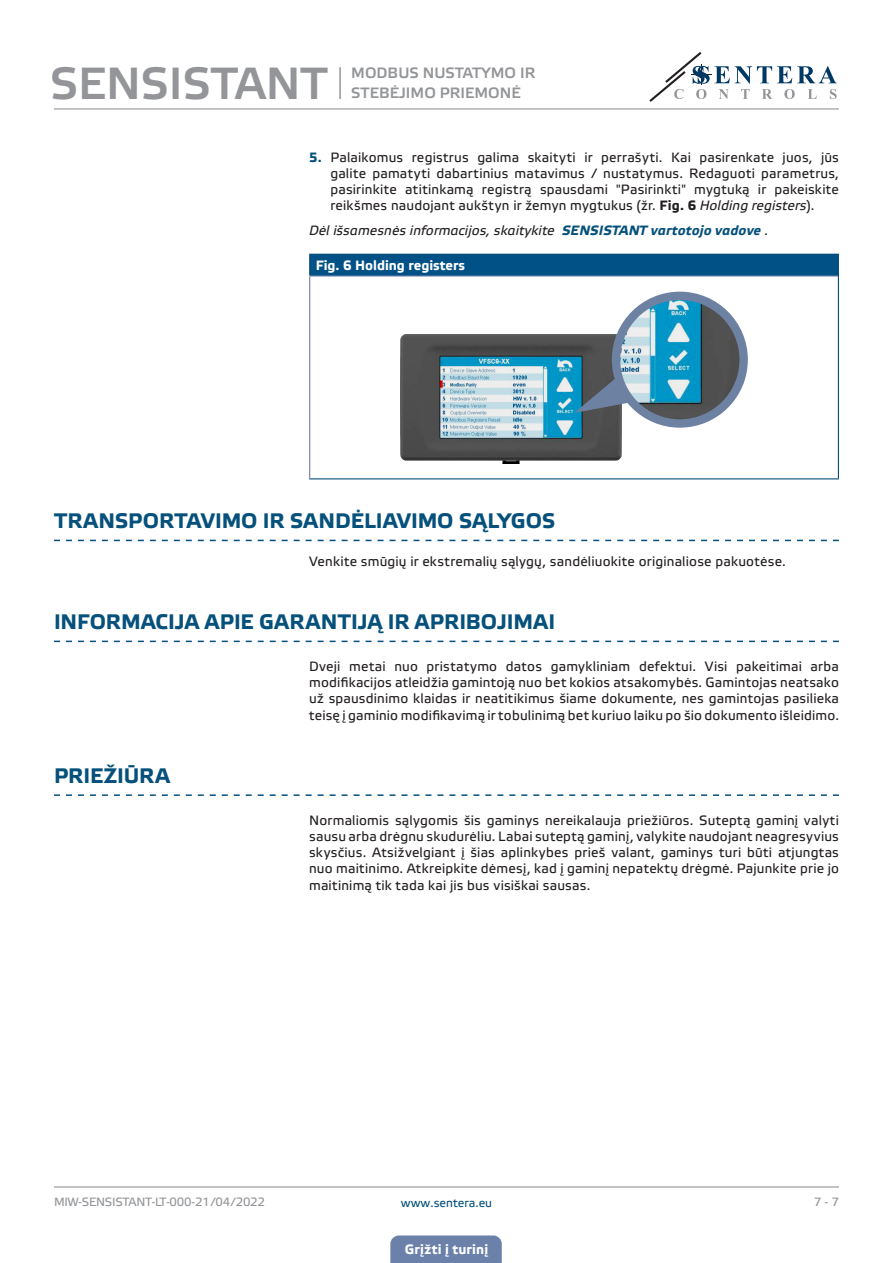
<style>
.page{position:relative;width:893px;height:1263px;background:#fff}
.page>*{position:absolute;margin:0;border:0;box-sizing:border-box;transform-origin:0 0}
.t1{font:45px "Etelka Medium Pro";color:#939598}
.t2{font:700 21px "Etelka Text Pro";color:#06517c}
.t3{font:15px "Etelka Medium Pro";color:#939598}
.body{font:13.5px/16.2px "Etelka Text Pro";letter-spacing:.015em;color:#231f20;text-align:justify}
.body-2{font:italic 13.5px "Etelka Text Pro";letter-spacing:.005em;color:#231f20}
.head-table{font:700 13.5px "Etelka Text Pro";color:#fff}
.head-table-2{font:700 13.5px "Etelka Text Pro";letter-spacing:.02em;color:#fff}
.t4{font:12px "Etelka Text Pro";letter-spacing:-.025em;color:#939598}
.t5{font:12px "Etelka Text Pro";color:#06517c}
.s1{font-weight:700;color:#06517c}
.s2{font-weight:700}
.s3{font-style:italic}
</style>
<div class="page">
<hr style="left:54px;top:108px;width:785px;height:1px;background:#939598">
<hr style="left:54px;top:1186px;width:785px;height:1px;background:#939598">
<svg style="left:649px;top:52px;width:188px;height:50px"></svg>
<div style="left:390px;top:1235px;width:112px;height:28px;background:#6c81aa"></div>
<div style="left:310px;top:254px;width:528px;height:22px;background:#015186"></div>
<hr style="left:309px;top:254px;width:530px;height:1px;background:#06517c">
<svg style="left:309px;top:255px;width:1px;height:20px"></svg>
<svg style="left:838px;top:255px;width:1px;height:21px"></svg>
<hr style="left:838px;top:276px;width:1px;height:202px;background:#06517c">
<hr style="left:309px;top:478px;width:530px;height:1px;background:#06517c">
<hr style="left:309px;top:277px;width:1px;height:201px;background:#6d81a2">
<hr style="left:309px;top:275px;width:529px;height:2px;background:#6c81aa">
<img style="left:400px;top:334px;width:221px;height:129px">
<img style="left:616px;top:296px;width:128px;height:127px;border-radius:64px">
<div style="left:612px;top:292px;width:136px;height:136px;border:8px solid #6d81a2;border-radius:50%"></div>
<svg style="left:574px;top:377px;width:56px;height:36px;background:#5b788d"></svg>
<svg style="left:54px;top:540px;width:785px;height:1px"></svg>
<svg style="left:54px;top:641px;width:785px;height:1px"></svg>
<svg style="left:54px;top:794px;width:785px;height:2px"></svg>
<hr style="left:339px;top:67px;width:2px;height:32px;background:#939598">
<h1 class="t1" style="left:50px;top:59px;width:279px">SENSISTANT</h1>
<p class="t3" style="left:351px;top:65px;width:185px">MODBUS NUSTATYMO IR</p>
<p class="t3" style="left:351px;top:84px;width:171px">STEBĖJIMO PRIEMONĖ</p>
<p class="body" style="left:330px;top:150px;width:510px;text-indent:-21px"><span class="s1">5.</span> Palaikomus registrus galima skaityti ir perrašyti. Kai pasirenkate juos, jūs galite pamatyti dabartinius matavimus / nustatymus. Redaguoti parametrus, pasirinkite atitinkamą registrą spausdami "Pasirinkti" mygtuką ir pakeiskite reikšmes naudojant aukštyn ir žemyn mygtukus (žr. <span class="s2">Fig. 6</span> <span class="s3">Holding registers</span>).</p>
<p class="body-2" style="left:309px;top:223px;width:461px">Dėl išsamesnės informacijos, skaitykite <span class="s1">SENSISTANT vartotojo vadove</span> .</p>
<p class="head-table" style="left:316px;top:257px;width:151px">Fig. 6 Holding registers</p>
<p class="t2" style="left:54px;top:508px;width:503px">TRANSPORTAVIMO IR SANDĖLIAVIMO SĄLYGOS</p>
<p class="body" style="left:309px;top:554px;width:478px">Venkite smūgių ir ekstremalių sąlygų, sandėliuokite originaliose pakuotėse.</p>
<p class="t2" style="left:54px;top:609px;width:503px">INFORMACIJA APIE GARANTIJĄ IR APRIBOJIMAI</p>
<p class="body" style="left:309px;top:659px;width:531px">Dveji metai nuo pristatymo datos gamykliniam defektui. Visi pakeitimai arba modifikacijos atleidžia gamintoją nuo bet kokios atsakomybės. Gamintojas neatsako už spausdinimo klaidas ir neatitikimus šiame dokumente, nes gamintojas pasilieka teisę į gaminio modifikavimą ir tobulinimą bet kuriuo laiku po šio dokumento išleidimo.</p>
<p class="t2" style="left:54px;top:763px;width:118px">PRIEŽIŪRA</p>
<p class="body" style="left:309px;top:813px;width:531px">Normaliomis sąlygomis šis gaminys nereikalauja priežiūros. Suteptą gaminį valyti sausu arba drėgnu skudurėliu. Labai suteptą gaminį, valykite naudojant neagresyvius skysčius. Atsižvelgiant į šias aplinkybes prieš valant, gaminys turi būti atjungtas nuo maitinimo. Atkreipkite dėmesį, kad į gaminį nepatektų drėgmė. Pajunkite prie jo maitinimą tik tada kai jis bus visiškai sausas.</p>
<p class="t4" style="left:54px;top:1195px;width:212px">MIW-SENSISTANT-LT-000 - 21 / 04 / 2022</p>
<p class="t5" style="left:401px;top:1196px;width:93px">www.sentera.eu</p>
<p class="t4" style="left:814px;top:1195px;width:27px">7 - 7</p>
<p class="head-table-2" style="left:405px;top:1240px;width:85px">Grįžti į turinį</p>
</div>
